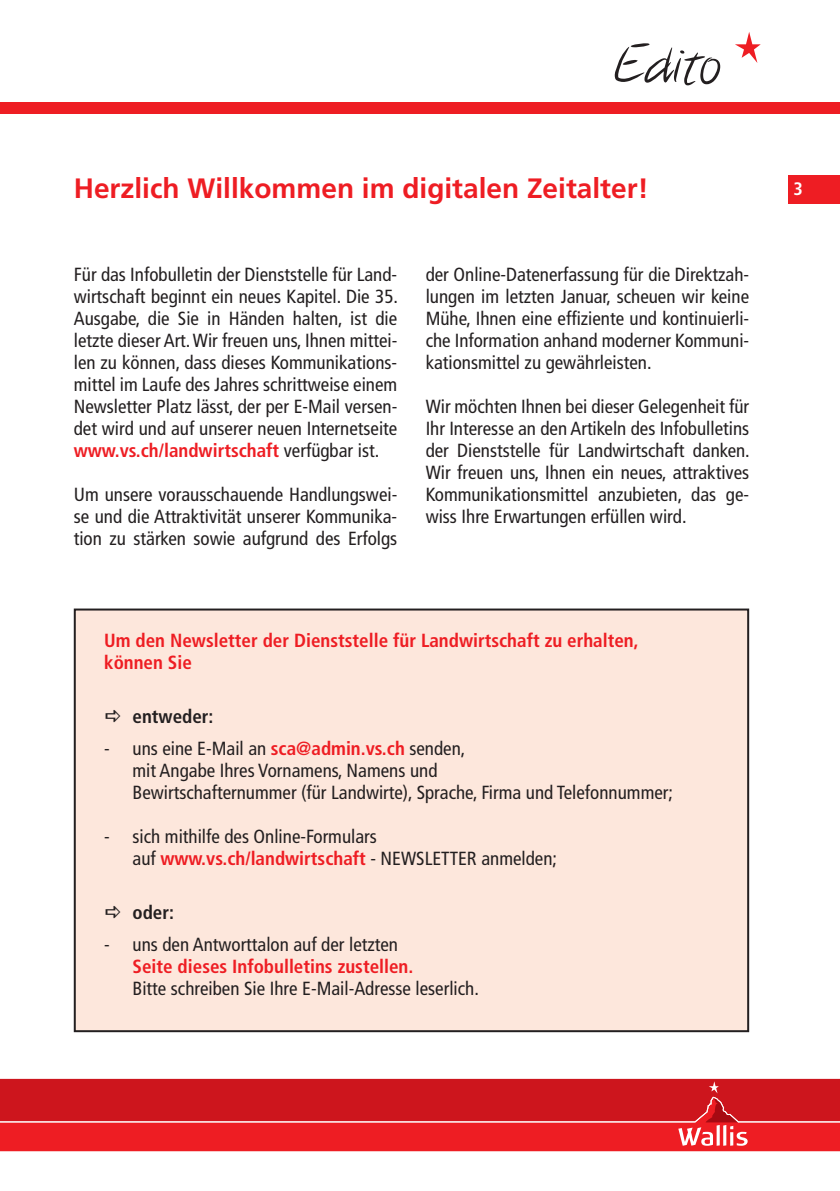
<style>
.page{position:relative;width:840px;height:1191px;background:#fff}
.page>*{position:absolute;margin:0;border:0;box-sizing:border-box;transform-origin:0 0}
.t1{font:52px "Notethis";color:#231f20}
.t2{font:700 28px "Frutiger";color:#ee1d23}
.t3{font:condensed 19px/22px "Frutiger";color:#231f20;text-align:justify}
.t4{font:700 condensed 19px/22px "Frutiger";color:#ee1d23}
.t5{font:700 condensed 19px "Frutiger";color:#231f20}
.t6{font:700 condensed 18px "Frutiger";color:#fff}
.s1{font-weight:700;color:#ee1d23}
</style>
<div class="page">
<div style="left:0;top:1145px;width:839px;height:6px;background:#ee1d23"></div>
<svg style="left:0;top:1078px;width:839px;height:67px;background:#d92128"></svg>
<div style="left:0;top:102px;width:839px;height:11px;background:#ee1d23"></div>
<div style="left:788px;top:176px;width:51px;height:28px;background:#ee1d23"></div>
<svg style="left:735px;top:32px;width:25px;height:31px"></svg>
<div style="left:75px;top:609px;width:672px;height:422px;background:#fde7dc"></div>
<div style="left:74px;top:608px;width:674px;height:424px;border:2px solid #231f20"></div>
<h1 class="t1" style="left:614px;top:34px;width:108px">Edito</h1>
<h2 class="t2" style="left:74px;top:171px;width:576px">Herzlich Willkommen im digitalen Zeitalter!</h2>
<p class="t3" style="left:74px;top:263px;width:325px">Für das Infobulletin der Dienststelle für Land&shy;wirtschaft beginnt ein neues Kapitel. Die 35.<br>Ausgabe, die Sie in Händen halten, ist die letzte dieser Art. Wir freuen uns, Ihnen mittei&shy;len zu können, dass dieses Kommunikations&shy;mittel im Laufe des Jahres schrittweise einem Newsletter Platz lässt, der per E-Mail versen&shy;det wird und auf unserer neuen Internetseite <span class="s1">www.vs.ch/landwirtschaft</span> verfügbar ist.</p>
<p class="t3" style="left:74px;top:483px;width:325px">Um unsere vorausschauende Handlungswei&shy;se und die Attraktivität unserer Kommunika&shy;tion zu stärken sowie aufgrund des Erfolgs</p>
<p class="t3" style="left:425px;top:263px;width:325px">der Online-Datenerfassung für die Direktzah&shy;lungen im letzten Januar, scheuen wir keine Mühe, Ihnen eine effiziente und kontinuierli&shy;che Information anhand moderner Kommuni&shy;kationsmittel zu gewährleisten.</p>
<p class="t3" style="left:425px;top:395px;width:325px">Wir möchten Ihnen bei dieser Gelegenheit für Ihr Interesse an den Artikeln des Infobulletins der Dienststelle für Landwirtschaft danken.<br>Wir freuen uns, Ihnen ein neues, attraktives Kommunikationsmittel anzubieten, das ge&shy;wiss Ihre Erwartungen erfüllen wird.</p>
<p class="t4" style="left:104px;top:629px;width:536px">Um den Newsletter der Dienststelle für Landwirtschaft zu erhalten, können Sie</p>
<p class="t5" style="left:132px;top:705px;width:82px">entweder:</p>
<p class="t3" style="left:132px;top:737px;width:541px;text-align:left;text-indent:-28px">- uns eine E-Mail an <span class="s1">sca@admin.vs.ch</span> senden,<br>mit Angabe Ihres Vornamens, Namens und<br>Bewirtschafternummer (für Landwirte), Sprache, Firma und Telefonnummer;</p>
<p class="t3" style="left:132px;top:825px;width:426px;text-indent:-28px">- sich mithilfe des Online-Formulars<br>auf <span class="s1">www.vs.ch/landwirtschaft</span> - NEWSLETTER anmelden;</p>
<p class="t5" style="left:132px;top:901px;width:43px">oder:</p>
<p class="t3" style="left:104px;top:933px;width:295px">- uns den Antworttalon auf der letzten</p>
<p class="t4" style="left:132px;top:955px;width:282px">Seite dieses Infobulletins zustellen.</p>
<p class="t3" style="left:132px;top:977px;width:348px">Bitte schreiben Sie Ihre E-Mail-Adresse leserlich.</p>
<p class="t6" style="left:793px;top:178px;width:11px">3</p>
</div>
